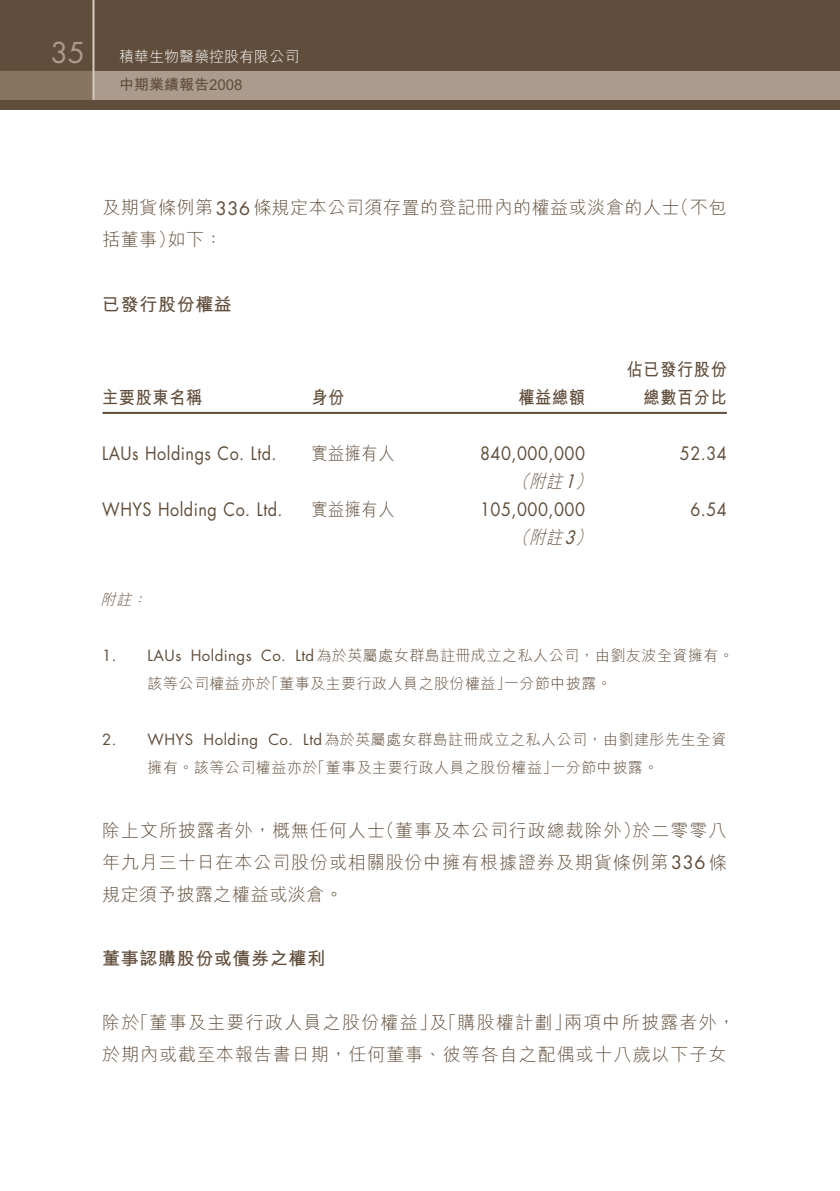
<style>
.page{position:relative;width:840px;height:1191px;background:#fff}
.page>*{position:absolute;margin:0;border:0;box-sizing:border-box;transform-origin:0 0}
.t1{font:18px/32px "M Hei HK Light E Ten B5 H";letter-spacing:.05em;color:#604d3b;text-align:justify}
.t2{font:18px "Futura";letter-spacing:.03em;color:#604d3b;scale:.9 1}
.t3{font:18px/32px "M Hei HK Light E Ten B5 H";letter-spacing:.03em;color:#604d3b}
.t4{font:18px/28px "M Hei HK Bold E Ten B5 H";letter-spacing:.035em;color:#604d3b;text-align:right;scale:.9 1}
.t5{font:18px "M Hei HK Bold E Ten B5 H";letter-spacing:.035em;color:#604d3b}
.t6{font:18px "M Hei HK Light E Ten B5 H";letter-spacing:.05em;color:#604d3b;scale:.9 1}
.t7{font:italic 18px "M Hei HK Light E Ten B5 H";color:#604d3b;scale:.9 1}
.t8{font:15px/28px "M Hei HK Light E Ten B5 H";letter-spacing:.03em;color:#604d3b}
.t9{font:15px "M Hei HK Light E Ten B5 H";color:#fff}
.t10{font:15px "M Hei HK Bold E Ten B5 H";color:#604d3b}
.t11{font:italic 15px "M Hei HK Light E Ten B5 H";color:#604d3b}
.s1{font-family:"Futura";font-size:28px;color:#ac9b8c}
.s2{font-family:"Futura"}
</style>
<div class="page">
<div style="left:0;top:0;width:839px;height:109px;background:#604d3b"></div>
<div style="left:0;top:72px;width:839px;height:28px;background:#ac9b8c"></div>
<div style="left:0;top:72px;width:93px;height:28px;background:#88745f"></div>
<hr style="left:92px;top:0;width:2px;height:100px;background:#d5cbc3">
<hr style="left:102px;top:412px;width:624px;height:2px;background:#604d3b">
<p class="t9" style="left:51px;top:51px;width:250px"><span class="s1">35</span> 積華生物醫藥控股有限公司</p>
<p class="t10" style="left:119px;top:79px;width:125px">中期業績報告2008</p>
<p class="t3" style="left:102px;top:194px;width:625px">及期貨條例第<span class="s2">336</span>條規定本公司須存置的登記冊內的權益或淡倉的人士（不包括董事）如下：</p>
<p class="t5" style="left:102px;top:297px;width:131px">已發行股份權益</p>
<p class="t4" style="left:102px;top:386px;width:113px">主要股東名稱</p>
<p class="t4" style="left:311px;top:386px;width:38px">身份</p>
<p class="t4" style="left:518px;top:386px;width:75px">權益總額</p>
<p class="t2" style="left:102px;top:445px;width:195px">LAUs Holdings Co. Ltd.</p>
<p class="t6" style="left:311px;top:446px;width:94px">實益擁有人</p>
<p class="t2" style="left:480px;top:445px;width:118px">840,000,000</p>
<p class="t7" style="left:512px;top:474px;width:94px">（附註<span class="s2">1</span>）</p>
<p class="t2" style="left:102px;top:501px;width:202px">WHYS Holding Co. Ltd.</p>
<p class="t6" style="left:311px;top:502px;width:94px">實益擁有人</p>
<p class="t2" style="left:480px;top:501px;width:118px">105,000,000</p>
<p class="t7" style="left:512px;top:530px;width:94px">（附註<span class="s2">3</span>）</p>
<p class="t11" style="left:101px;top:593px;width:51px">附註：</p>
<p class="t4" style="left:626px;top:358px;width:113px">佔已發行股份總數百分比</p>
<p class="t2" style="left:679px;top:445px;width:54px">52.34</p>
<p class="t2" style="left:690px;top:501px;width:42px">6.54</p>
<p class="t8" style="left:147px;top:643px;width:587px;text-indent:-45px"><span class="s2">1. LAUs Holdings Co. Ltd</span>為於英屬處女群島註冊成立之私人公司，由劉友波全資擁有。該等公司權益亦於「董事及主要行政人員之股份權益」一分節中披露。</p>
<p class="t8" style="left:147px;top:727px;width:580px;text-indent:-45px"><span class="s2">2. WHYS Holding Co. Ltd</span>為於英屬處女群島註冊成立之私人公司，由劉建彤先生全資擁有。該等公司權益亦於「董事及主要行政人員之股份權益」一分節中披露。</p>
<p class="t1" style="left:102px;top:816px;width:625px">除上文所披露者外，概無任何人士（董事及本公司行政總裁除外）於二零零八年九月三十日在本公司股份或相關股份中擁有根據證券及期貨條例第<span class="s2">336</span>條規定須予披露之權益或淡倉。</p>
<p class="t5" style="left:102px;top:951px;width:224px">董事認購股份或債券之權利</p>
<p class="t1" style="left:102px;top:1008px;width:634px">除於「董事及主要行政人員之股份權益」及「購股權計劃」兩項中所披露者外，於期內或截至本報告書日期，任何董事、彼等各自之配偶或十八歲以下子女</p>
</div>
